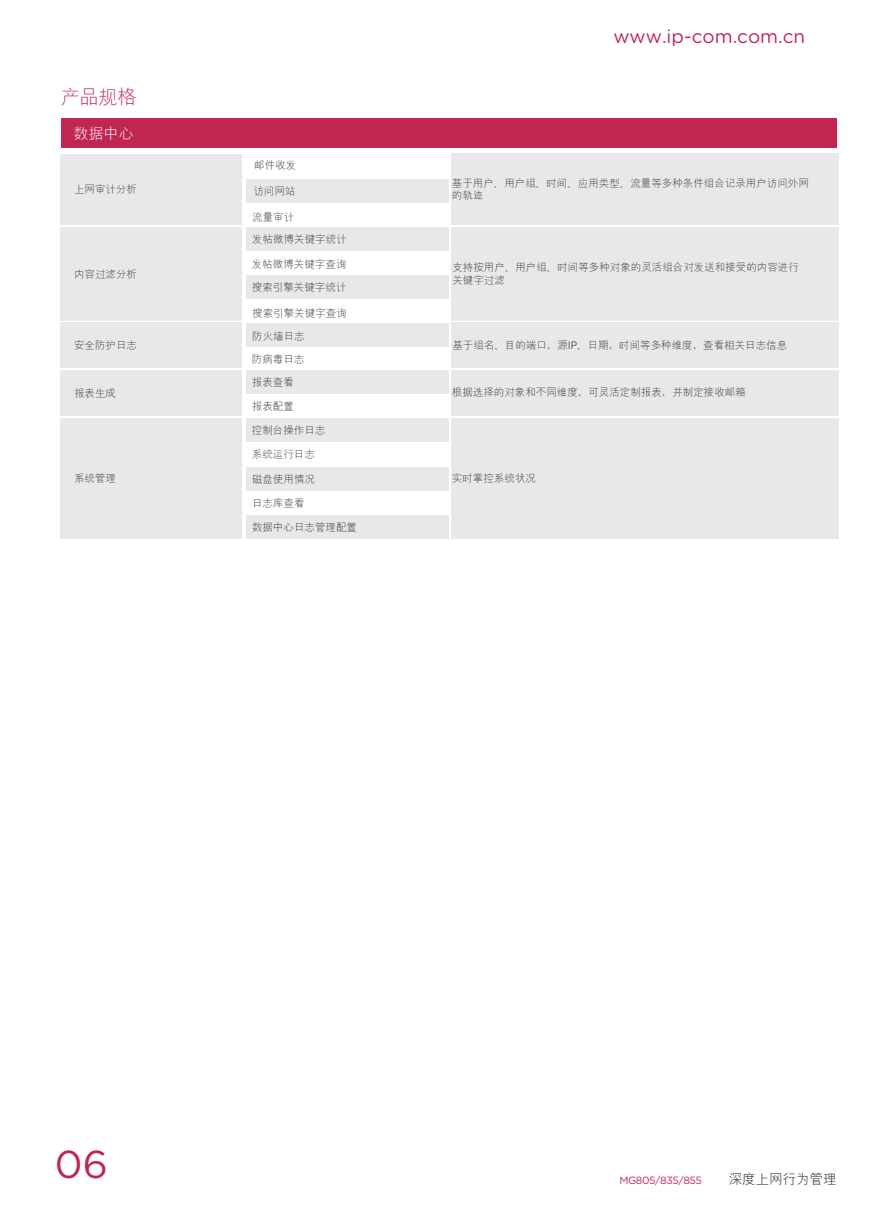
<style>
.page{position:relative;width:893px;height:1212px;background:#fff}
.page>*{position:absolute;margin:0;border:0;box-sizing:border-box;transform-origin:0 0}
.t1{font:38.85px "Gotham Rounded";color:#c12652}
.t2{font:300 19.5px "M Hei GB";color:#c12652}
.t3{font:18.9px "Gotham Rounded";color:#c12652}
.t4{font:300 15px "M Hei GB";color:#fff}
.t5{font:300 13.5px "M Hei GB";color:#211814}
.t6{font:300 10.5px/12.6px "M Hei GB";color:#3a3b3b}
.t7{font:10.5px "Gotham Rounded";letter-spacing:-.04em;color:#c12652}
</style>
<div class="page">
<div style="left:61px;top:154px;width:181px;height:71px;background:#e8e8e9"></div>
<div style="left:61px;top:227px;width:181px;height:93px;background:#e8e8e9"></div>
<div style="left:61px;top:323px;width:181px;height:45px;background:#e8e8e9"></div>
<div style="left:61px;top:370px;width:181px;height:46px;background:#e8e8e9"></div>
<div style="left:61px;top:418px;width:181px;height:121px;background:#e8e8e9"></div>
<div style="left:451px;top:154px;width:387px;height:71px;background:#e8e8e9"></div>
<div style="left:451px;top:227px;width:387px;height:93px;background:#e8e8e9"></div>
<div style="left:451px;top:323px;width:387px;height:45px;background:#e8e8e9"></div>
<div style="left:451px;top:370px;width:387px;height:46px;background:#e8e8e9"></div>
<div style="left:451px;top:418px;width:387px;height:121px;background:#e8e8e9"></div>
<div style="left:61px;top:118px;width:776px;height:30px;background:#c12652"></div>
<div style="left:246px;top:179px;width:202px;height:24px;background:#e8e8e9"></div>
<div style="left:246px;top:227px;width:202px;height:24px;background:#e8e8e9"></div>
<div style="left:246px;top:275px;width:202px;height:24px;background:#e8e8e9"></div>
<div style="left:246px;top:323px;width:202px;height:24px;background:#e8e8e9"></div>
<div style="left:246px;top:370px;width:202px;height:24px;background:#e8e8e9"></div>
<div style="left:246px;top:418px;width:202px;height:24px;background:#e8e8e9"></div>
<div style="left:246px;top:467px;width:202px;height:24px;background:#e8e8e9"></div>
<div style="left:246px;top:515px;width:202px;height:24px;background:#e8e8e9"></div>
<h2 class="t2" style="left:61px;top:87px;width:77px">产品规格</h2>
<h3 class="t4" style="left:74px;top:125px;width:61px">数据中心</h3>
<p class="t6" style="left:254px;top:160px;width:43px">邮件收发</p>
<h3 class="t3" style="left:613px;top:23px;width:193px">www.ip-com.com.cn</h3>
<p class="t6" style="left:452px;top:177px;width:358px">基于用户、用户组、时间、应用类型、流量等多种条件组合记录用户访问外网的轨迹</p>
<p class="t6" style="left:74px;top:183px;width:64px">上网审计分析</p>
<p class="t6" style="left:253px;top:185px;width:43px">访问网站</p>
<p class="t6" style="left:252px;top:206px;width:96px;line-height:22px">流量审计<br>发帖微博关键字统计</p>
<p class="t6" style="left:252px;top:253px;width:96px;line-height:22.5px">发帖微博关键字查询搜索引擎关键字统计</p>
<p class="t6" style="left:252px;top:302px;width:96px;line-height:23px">搜索引擎关键字查询防火墙日志</p>
<p class="t6" style="left:252px;top:349px;width:54px;line-height:22.5px">防病毒日志报表查看</p>
<p class="t6" style="left:252px;top:400px;width:43px">报表配置</p>
<p class="t6" style="left:252px;top:424px;width:75px">控制台操作日志</p>
<p class="t6" style="left:252px;top:449px;width:64px">系统运行日志</p>
<p class="t6" style="left:252px;top:473px;width:64px">磁盘使用情况</p>
<p class="t6" style="left:252px;top:497px;width:54px">日志库查看</p>
<p class="t6" style="left:252px;top:521px;width:106px">数据中心日志管理配置</p>
<p class="t6" style="left:452px;top:261px;width:348px">支持按用户、用户组、时间等多种对象的灵活组合对发送和接受的内容进行关键字过滤</p>
<p class="t6" style="left:74px;top:268px;width:64px">内容过滤分析</p>
<p class="t6" style="left:74px;top:339px;width:64px">安全防护日志</p>
<p class="t6" style="left:452px;top:339px;width:336px">基于组名、目的端口，源IP、日期，时间等多种维度，查看相关日志信息</p>
<p class="t6" style="left:74px;top:387px;width:43px">报表生成</p>
<p class="t6" style="left:452px;top:387px;width:295px">根据选择的对象和不同维度，可灵活定制报表，并制定接收邮箱</p>
<p class="t6" style="left:74px;top:472px;width:43px">系统管理</p>
<p class="t6" style="left:452px;top:472px;width:85px">实时掌控系统状况</p>
<h1 class="t1" style="left:55px;top:1137px;width:54px">06</h1>
<p class="t7" style="left:619px;top:1173px;width:84px">MG805/835/855</p>
<p class="t5" style="left:729px;top:1172px;width:109px">深度上网行为管理</p>
</div>
